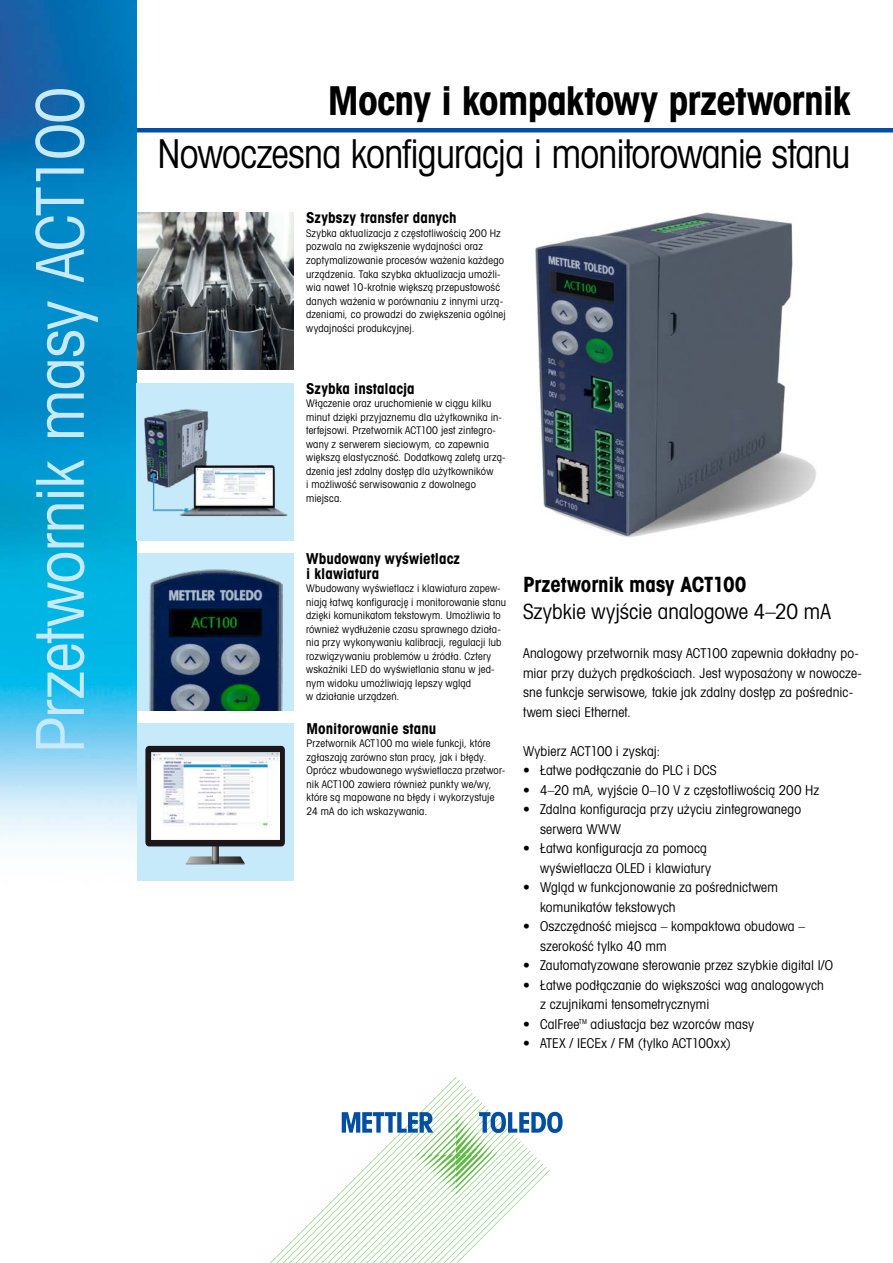
<style>
.page{position:relative;width:893px;height:1263px;background:#fff}
.page>*{position:absolute;margin:0;border:0;box-sizing:border-box;transform-origin:0 0}
.t1{font:66px "Avant Gardefor MT Bk";letter-spacing:-.02em;color:#c7eafb}
.t2{font:39.75px "Avant Gardefor MT Bk";letter-spacing:-.02em;color:#000;scale:.95 1}
.t3{font:39.75px "Avant Gardefor MT Bd";letter-spacing:-.02em;color:#000}
.t4{font:21px "Avant Gardefor MT Bk";letter-spacing:-.005em;color:#000}
.t5{font:21px "Avant Gardefor MT Bd";letter-spacing:-.01em;color:#000}
.t6{font:15px/15px "Avant Gardefor MT Bd";letter-spacing:.005em;color:#000}
.t7{font:13.5px/19.5px "Avant Gardefor MT Bk";letter-spacing:.01em;color:#000}
.t8{font:10.5px/13.5px "Avant Gardefor MT Bk";letter-spacing:.015em;color:#000}
</style>
<div class="page">
<img style="left:536px;top:213px;width:280px;height:324px">
<div style="left:136px;top:723px;width:157px;height:157px;background:#c7eafb"></div>
<svg style="left:186px;top:846px;width:59px;height:18px"></svg>
<div style="left:145px;top:746px;width:140px;height:100px;background:#1b171b;border-radius:4px"></div>
<img style="left:151px;top:752px;width:128px;height:88px">
<div style="left:136px;top:553px;width:157px;height:157px;background:#c7eafb"></div>
<img style="left:149px;top:570px;width:134px;height:140px">
<img style="left:136px;top:213px;width:157px;height:157px">
<hr style="left:111px;top:128px;width:782px;height:4px;background:#004fa3">
<svg style="left:270px;top:1077px;width:293px;height:186px"></svg>
<img style="left:0;top:0;width:136px;height:842px">
<div style="left:136px;top:384px;width:157px;height:157px;background:#c7eafb"></div>
<img style="left:144px;top:409px;width:144px;height:108px">
<h1 class="t1" style="left:19px;top:753px;width:668px;rotate:-90deg">Przetwornik masy ACT100</h1>
<h2 class="t3" style="left:328px;top:75px;width:524px">Mocny i kompaktowy przetwornik</h2>
<h2 class="t2" style="left:158px;top:129px;width:731px">Nowoczesna konfiguracja i monitorowanie stanu</h2>
<h3 class="t6" style="left:306px;top:210px;width:152px">Szybszy transfer danych</h3>
<p class="t8" style="left:306px;top:226px;width:201px">Szybka aktualizacja z częstotliwością 200 Hz pozwala na zwiększenie wydajności oraz zoptymalizowanie procesów ważenia każdego urządzenia. Taka szybka aktualizacja umożli&shy;wia nawet 10-krotnie większą przepustowość danych ważenia w porównaniu z innymi urzą&shy;dzeniami, co prowadzi do zwiększenia ogólnej wydajności produkcyjnej.</p>
<h3 class="t6" style="left:306px;top:380px;width:110px">Szybka instalacja</h3>
<p class="t8" style="left:306px;top:396px;width:201px">Włączenie oraz uruchomienie w ciągu kilku minut dzięki przyjaznemu dla użytkownika in&shy;terfejsowi. Przetwornik ACT100 jest zintegro&shy;wany z serwerem sieciowym, co zapewnia większą elastyczność. Dodatkową zaletą urzą&shy;dzenia jest zdalny dostęp dla użytkowników<br>i możliwość serwisowania z dowolnego miejsca.</p>
<h3 class="t6" style="left:306px;top:550px;width:156px">Wbudowany wyświetlacz i klawiatura</h3>
<p class="t8" style="left:306px;top:581px;width:201px">Wbudowany wyświetlacz i klawiatura zapew&shy;niają łatwą konfigurację i monitorowanie stanu dzięki komunikatom tekstowym. Umożliwia to również wydłużenie czasu sprawnego działa&shy;nia przy wykonywaniu kalibracji, regulacji lub rozwiązywaniu problemów u źródła. Cztery wskaźniki LED do wyświetlania stanu w jed&shy;nym widoku umożliwiają lepszy wgląd<br>w działanie urządzeń.</p>
<h3 class="t6" style="left:307px;top:720px;width:131px">Monitorowanie stanu</h3>
<p class="t8" style="left:307px;top:736px;width:200px">Przetwornik ACT100 ma wiele funkcji, które zgłaszają zarówno stan pracy, jak i błędy.<br>Oprócz wbudowanego wyświetlacza przetwor&shy;nik ACT100 zawiera również punkty we/wy, które są mapowane na błędy i wykorzystuje 24 mA do ich wskazywania.</p>
<h3 class="t5" style="left:523px;top:571px;width:225px">Przetwornik masy ACT100</h3>
<h3 class="t4" style="left:523px;top:599px;width:309px">Szybkie wyjście analogowe 4–20 mA</h3>
<p class="t7" style="left:523px;top:643px;width:340px">Analogowy przetwornik masy ACT100 zapewnia dokładny po&shy;miar przy dużych prędkościach. Jest wyposażony w nowocze&shy;sne funkcje serwisowe, takie jak zdalny dostęp za pośrednic&shy;twem sieci Ethernet.</p>
<p class="t7" style="left:523px;top:741px;width:139px">Wybierz ACT100 i zyskaj:</p>
<p class="t7" style="left:523px;top:760px;width:195px">• Łatwe podłączanie do PLC i DCS</p>
<p class="t7" style="left:523px;top:780px;width:298px">• 4–20 mA, wyjście 0–10 V z częstotliwością 200 Hz</p>
<p class="t7" style="left:540px;top:799px;width:263px;text-indent:-17px">• Zdalna konfiguracja przy użyciu zintegrowanego serwera WWW</p>
<p class="t7" style="left:540px;top:838px;width:173px;text-indent:-17px">• Łatwa konfiguracja za pomocą wyświetlacza OLED i klawiatury</p>
<p class="t7" style="left:540px;top:877px;width:239px;text-indent:-17px">• Wgląd w funkcjonowanie za pośrednictwem komunikatów tekstowych</p>
<p class="t7" style="left:540px;top:916px;width:267px;text-indent:-17px">• Oszczędność miejsca – kompaktowa obudowa – szerokość tylko 40 mm</p>
<p class="t7" style="left:523px;top:955px;width:311px">• Zautomatyzowane sterowanie przez szybkie digital I/O</p>
<p class="t7" style="left:540px;top:975px;width:285px;text-indent:-17px">• Łatwe podłączanie do większości wag analogowych z czujnikami tensometrycznymi</p>
<p class="t7" style="left:523px;top:1014px;width:233px">• CalFree<sup>TM</sup> adiustacja bez wzorców masy</p>
<p class="t7" style="left:523px;top:1033px;width:210px">• ATEX / IECEx / FM (tylko ACT100xx)</p>
</div>
